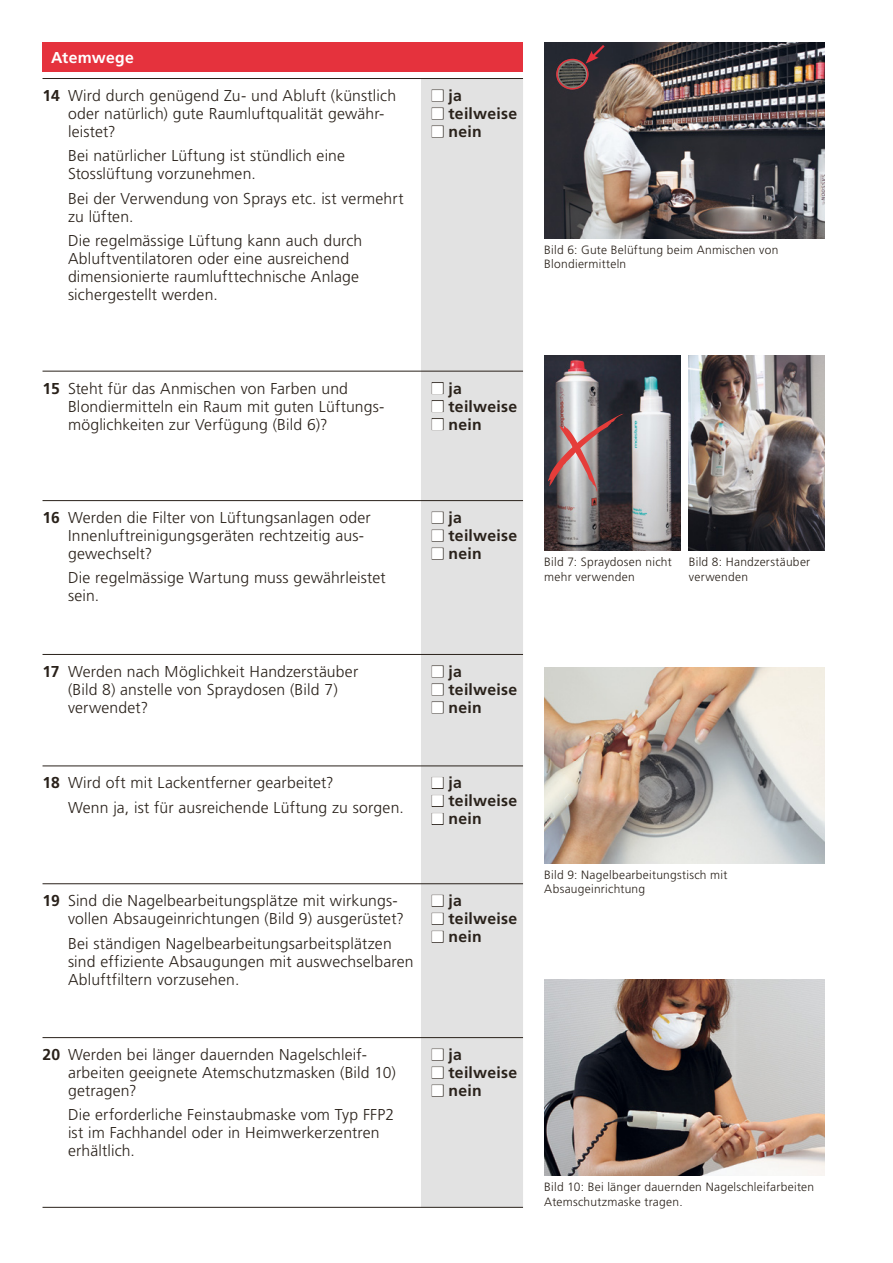
<style>
.page{position:relative;width:893px;height:1263px;background:#fff}
.page>*{position:absolute;margin:0;border:0;box-sizing:border-box;transform-origin:0 0}
.t1{font:300 15.75px/18px "Frutiger LT Std";letter-spacing:.01em;color:#29211a}
.t2{font:700 15.75px "Frutiger LT Std";letter-spacing:.015em;color:#29211a}
.t3{font:700 15.75px "Frutiger LT Std";letter-spacing:.015em;color:#fff}
.t4{font:300 12px/14.2px "Frutiger LT Std";letter-spacing:.02em;color:#29211a}
.s1{font-weight:700}
.s2{color:#fff}
</style>
<div class="page">
<div style="left:43px;top:43px;width:480px;height:29px;background:#e5323d"></div>
<div style="left:421px;top:79px;width:102px;height:1128px;background:#e2e2e2"></div>
<hr style="left:43px;top:371px;width:378px;height:1px;background:#29211a">
<hr style="left:43px;top:500px;width:378px;height:1px;background:#29211a">
<hr style="left:43px;top:654px;width:378px;height:1px;background:#29211a">
<hr style="left:421px;top:371px;width:102px;height:1px;background:#29211a">
<hr style="left:421px;top:500px;width:102px;height:1px;background:#29211a">
<hr style="left:421px;top:654px;width:102px;height:1px;background:#29211a">
<hr style="left:43px;top:78px;width:378px;height:1px;background:#29211a">
<hr style="left:421px;top:78px;width:102px;height:1px;background:#29211a">
<hr style="left:43px;top:766px;width:378px;height:1px;background:#29211a">
<hr style="left:421px;top:766px;width:102px;height:1px;background:#29211a">
<hr style="left:43px;top:883px;width:378px;height:1px;background:#29211a">
<hr style="left:421px;top:883px;width:102px;height:1px;background:#29211a">
<hr style="left:43px;top:1037px;width:378px;height:1px;background:#29211a">
<hr style="left:421px;top:1037px;width:102px;height:1px;background:#29211a">
<hr style="left:43px;top:1207px;width:378px;height:1px;background:#29211a">
<hr style="left:421px;top:1207px;width:102px;height:1px;background:#29211a">
<div style="left:432px;top:382px;width:11px;height:12px;border:1px solid #29211a"></div>
<div style="left:432px;top:400px;width:11px;height:12px;border:1px solid #29211a"></div>
<div style="left:432px;top:418px;width:11px;height:12px;border:1px solid #29211a"></div>
<div style="left:432px;top:777px;width:11px;height:12px;border:1px solid #29211a"></div>
<div style="left:432px;top:795px;width:11px;height:12px;border:1px solid #29211a"></div>
<div style="left:432px;top:813px;width:11px;height:12px;border:1px solid #29211a"></div>
<div style="left:432px;top:895px;width:11px;height:12px;border:1px solid #29211a"></div>
<div style="left:432px;top:913px;width:11px;height:12px;border:1px solid #29211a"></div>
<div style="left:432px;top:931px;width:11px;height:12px;border:1px solid #29211a"></div>
<img style="left:544px;top:667px;width:281px;height:196px">
<img style="left:544px;top:980px;width:281px;height:195px">
<img style="left:689px;top:355px;width:136px;height:196px">
<img style="left:544px;top:355px;width:136px;height:196px">
<svg style="left:548px;top:414px;width:75px;height:78px;background:#816a6d"></svg>
<img style="left:544px;top:43px;width:281px;height:195px">
<svg style="left:586px;top:43px;width:21px;height:21px"></svg>
<div style="left:556px;top:59px;width:33px;height:30px;border:2px solid #e5323d;border-radius:50%"></div>
<p class="t3" style="left:51px;top:49px;width:84px">Atemwege</p>
<p class="t1" style="left:68px;top:87px;width:330px;text-indent:-25px"><span class="s1">14</span> Wird durch genügend Zu- und Abluft (künstlich oder natürlich) gute Raumluftqualität gewähr&shy;leistet?</p>
<p class="t1" style="left:68px;top:147px;width:279px">Bei natürlicher Lüftung ist stündlich eine<br>Stosslüftung vorzunehmen.</p>
<p class="t1" style="left:68px;top:190px;width:337px">Bei der Verwendung von Sprays etc. ist vermehrt zu lüften.</p>
<p class="t1" style="left:68px;top:232px;width:296px">Die regelmässige Lüftung kann auch durch Abluftventilatoren oder eine ausreichend dimensionierte raumlufttechnische Anlage sichergestellt werden.</p>
<p class="t2" style="left:432px;top:86px;width:32px"><span class="s2">■</span> ja</p>
<p class="t2" style="left:432px;top:104px;width:87px"><span class="s2">■</span> teilweise</p>
<p class="t2" style="left:432px;top:122px;width:52px"><span class="s2">■</span> nein</p>
<p class="t4" style="left:544px;top:243px;width:236px">Bild 6: Gute Belüftung beim Anmischen von<br>Blondiermitteln</p>
<p class="t1" style="left:68px;top:379px;width:317px;text-indent:-26px"><span class="s1">15</span> Steht für das Anmischen von Farben und<br>Blondiermitteln ein Raum mit guten Lüftungs&shy;möglichkeiten zur Verfügung (Bild 6)?</p>
<p class="t2" style="left:432px;top:379px;width:32px"><span class="s2">■</span> ja</p>
<p class="t2" style="left:432px;top:397px;width:87px"><span class="s2">■</span> teilweise</p>
<p class="t2" style="left:432px;top:415px;width:52px"><span class="s2">■</span> nein</p>
<p class="t1" style="left:68px;top:509px;width:304px;text-indent:-26px"><span class="s1">16</span> Werden die Filter von Lüftungsanlagen oder<br>Innenluftreinigungsgeräten rechtzeitig aus&shy;gewechselt?</p>
<p class="t1" style="left:68px;top:569px;width:319px">Die regelmässige Wartung muss gewährleistet sein.</p>
<p class="t2" style="left:432px;top:508px;width:32px"><span class="s2">■</span> ja</p>
<p class="t2" style="left:432px;top:526px;width:87px"><span class="s2">■</span> teilweise</p>
<p class="t2" style="left:432px;top:544px;width:52px"><span class="s2">■</span> nein</p>
<p class="t1" style="left:68px;top:663px;width:292px;text-indent:-26px"><span class="s1">17</span> Werden nach Möglichkeit Handzerstäuber (Bild 8) anstelle von Spraydosen (Bild 7) verwendet?</p>
<p class="t2" style="left:432px;top:662px;width:32px"><span class="s2">■</span> ja</p>
<p class="t2" style="left:432px;top:680px;width:87px"><span class="s2">■</span> teilweise</p>
<p class="t2" style="left:432px;top:698px;width:52px"><span class="s2">■</span> nein</p>
<p class="t1" style="left:68px;top:771px;width:337px;line-height:24.5px;text-indent:-26px"><span class="s1">18</span> Wird oft mit Lackentferner gearbeitet?<br>Wenn ja, ist für ausreichende Lüftung zu sorgen.</p>
<p class="t2" style="left:432px;top:774px;width:32px"><span class="s2">■</span> ja</p>
<p class="t2" style="left:432px;top:792px;width:87px"><span class="s2">■</span> teilweise</p>
<p class="t2" style="left:432px;top:810px;width:52px"><span class="s2">■</span> nein</p>
<p class="t1" style="left:68px;top:892px;width:337px;text-indent:-26px"><span class="s1">19</span> Sind die Nagelbearbeitungsplätze mit wirkungs&shy;vollen Absaugeinrichtungen (Bild 9) ausgerüstet?</p>
<p class="t1" style="left:68px;top:934px;width:347px">Bei ständigen Nagelbearbeitungsarbeitsplätzen sind effiziente Absaugungen mit auswechselbaren<br>Abluftfiltern vorzusehen.</p>
<p class="t2" style="left:432px;top:891px;width:32px"><span class="s2">■</span> ja</p>
<p class="t2" style="left:432px;top:909px;width:87px"><span class="s2">■</span> teilweise</p>
<p class="t2" style="left:432px;top:927px;width:52px"><span class="s2">■</span> nein</p>
<p class="t1" style="left:68px;top:1046px;width:329px;text-indent:-26px"><span class="s1">20</span> Werden bei länger dauernden Nagelschleif&shy;arbeiten geeignete Atemschutzmasken (Bild 10) getragen?</p>
<p class="t1" style="left:68px;top:1106px;width:328px">Die erforderliche Feinstaubmaske vom Typ FFP2 ist im Fachhandel oder in Heimwerkerzentren erhältlich.</p>
<p class="t2" style="left:432px;top:1045px;width:32px"><span class="s2">■</span> ja</p>
<p class="t2" style="left:432px;top:1063px;width:87px"><span class="s2">■</span> teilweise</p>
<p class="t2" style="left:432px;top:1081px;width:52px"><span class="s2">■</span> nein</p>
<p class="t4" style="left:544px;top:555px;width:129px">Bild 7: Spraydosen nicht mehr verwenden</p>
<p class="t4" style="left:689px;top:555px;width:123px">Bild 8: Handzerstäuber verwenden</p>
<p class="t4" style="left:544px;top:868px;width:185px">Bild 9: Nagelbearbeitungstisch mit<br>Absaugeinrichtung</p>
<p class="t4" style="left:544px;top:1180px;width:271px">Bild 10: Bei länger dauernden Nagelschleifarbeiten<br>Atemschutzmaske tragen.</p>
</div>
